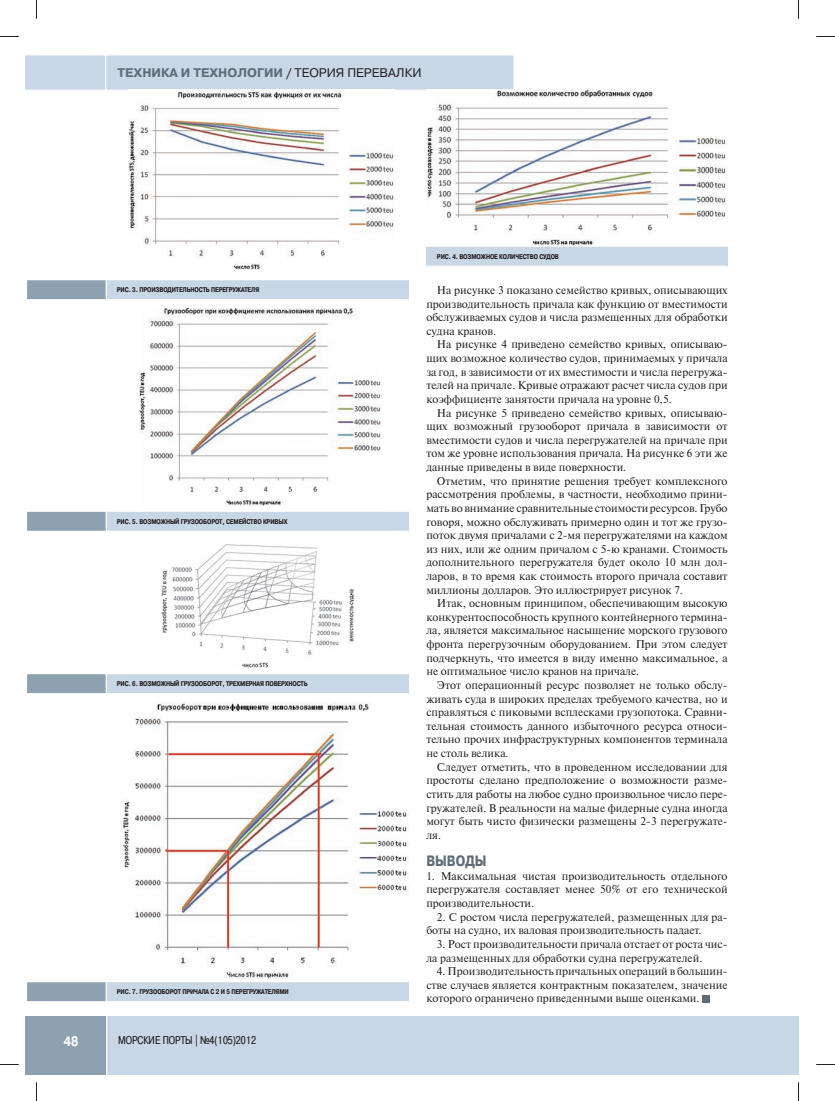
<style>
.page{position:relative;width:835px;height:1101px;background:#fff}
.page>*{position:absolute;margin:0;border:0;box-sizing:border-box;transform-origin:0 0}
.t1{font:700 15px "Pragmatica Cond C";color:#5e6c78}
.t2{font:700 13.75px "Pragmatica Cond C";color:#fff}
.t3{font:700 12.5px "Pragmatica C";color:#5e6c78}
.t4{font:11.25px/13.6px "Newton C";color:#231f20;text-align:justify}
.t5{font:11.25px "Pragmatica Cond C";color:#231f20}
.t6{font:700 6.88px "Pragmatica Cond C";letter-spacing:-.02em;color:#231f20}
.s1{color:#231f20}
.s2{font-weight:400;color:#231f20}
</style>
<div class="page">
<div style="left:26px;top:1016px;width:772px;height:59px;background:#c8d7e6"></div>
<hr style="left:106px;top:1016px;width:1px;height:59px;background:#fff">
<div style="left:26px;top:1016px;width:80px;height:59px;background:#8da1b0"></div>
<div style="left:26px;top:55px;width:488px;height:35px;background:#c8d7e6"></div>
<hr style="left:105px;top:55px;width:1px;height:35px;background:#fff">
<div style="left:702px;top:995px;width:7px;height:7px;background:#5e6c78"></div>
<img style="left:129px;top:90px;width:266px;height:179px">
<img style="left:426px;top:90px;width:301px;height:155px">
<img style="left:140px;top:308px;width:241px;height:198px">
<img style="left:161px;top:544px;width:192px;height:124px">
<img style="left:122px;top:702px;width:287px;height:276px">
<div style="left:26px;top:279px;width:80px;height:21px;background:#8da1b0"></div>
<div style="left:106px;top:279px;width:303px;height:21px;background:#c8d7e6"></div>
<hr style="left:26px;top:279px;width:80px;height:1px;background:#fff">
<svg style="left:26px;top:280px;width:1px;height:19px"></svg>
<hr style="left:106px;top:279px;width:303px;height:1px;background:#fff">
<svg style="left:106px;top:280px;width:1px;height:19px"></svg>
<hr style="left:26px;top:299px;width:80px;height:1px;background:#fff">
<hr style="left:106px;top:299px;width:303px;height:1px;background:#fff">
<div style="left:26px;top:981px;width:80px;height:20px;background:#8da1b0"></div>
<div style="left:106px;top:981px;width:303px;height:20px;background:#c8d7e6"></div>
<hr style="left:26px;top:981px;width:80px;height:1px;background:#fff">
<svg style="left:26px;top:982px;width:1px;height:19px"></svg>
<hr style="left:106px;top:981px;width:303px;height:1px;background:#fff">
<svg style="left:106px;top:982px;width:1px;height:19px"></svg>
<div style="left:26px;top:511px;width:80px;height:20px;background:#8da1b0"></div>
<div style="left:106px;top:511px;width:303px;height:20px;background:#c8d7e6"></div>
<hr style="left:26px;top:510px;width:80px;height:2px;background:#fff">
<svg style="left:26px;top:512px;width:1px;height:18px"></svg>
<hr style="left:106px;top:510px;width:303px;height:2px;background:#fff">
<svg style="left:106px;top:512px;width:1px;height:18px"></svg>
<hr style="left:26px;top:530px;width:80px;height:2px;background:#fff">
<hr style="left:106px;top:530px;width:303px;height:2px;background:#fff">
<div style="left:26px;top:673px;width:80px;height:20px;background:#8da1b0"></div>
<div style="left:106px;top:673px;width:303px;height:20px;background:#c8d7e6"></div>
<hr style="left:26px;top:673px;width:80px;height:1px;background:#fff">
<svg style="left:26px;top:674px;width:1px;height:19px"></svg>
<hr style="left:106px;top:673px;width:303px;height:1px;background:#fff">
<svg style="left:106px;top:674px;width:1px;height:19px"></svg>
<div style="left:426px;top:246px;width:301px;height:20px;background:#c8d7e6"></div>
<hr style="left:426px;top:245px;width:301px;height:2px;background:#fff">
<svg style="left:0;top:36px;width:19px;height:1px"></svg>
<svg style="left:816px;top:36px;width:19px;height:1px"></svg>
<svg style="left:0;top:1064px;width:19px;height:1px"></svg>
<svg style="left:816px;top:1064px;width:19px;height:1px"></svg>
<svg style="left:36px;top:0;width:1px;height:19px"></svg>
<svg style="left:36px;top:1082px;width:1px;height:18px"></svg>
<svg style="left:798px;top:0;width:1px;height:19px"></svg>
<svg style="left:798px;top:1082px;width:1px;height:18px"></svg>
<p class="t3" style="left:118px;top:69px;width:306px">ТЕХНИКА И ТЕХНОЛОГИИ <span class="s1">/</span> <span class="s2">ТЕОРИЯ ПЕРЕВАЛКИ</span></p>
<p class="t6" style="left:437px;top:254px;width:123px">РИС. 4. ВОЗМОЖНОЕ КОЛИЧЕСТВО СУДОВ</p>
<p class="t6" style="left:117px;top:287px;width:144px">РИС. 3. ПРОИЗВОДИТЕЛЬНОСТЬ ПЕРЕГРУЖАТЕЛЯ</p>
<p class="t6" style="left:117px;top:519px;width:172px">РИС. 5. ВОЗМОЖНЫЙ ГРУЗООБОРОТ, СЕМЕЙСТВО КРИВЫХ</p>
<p class="t6" style="left:117px;top:681px;width:192px">РИС. 6. ВОЗМОЖНЫЙ ГРУЗООБОРОТ, ТРЕХМЕРНАЯ ПОВЕРХНОСТЬ</p>
<p class="t6" style="left:117px;top:989px;width:173px">РИС. 7. ГРУЗООБОРОТ ПРИЧАЛА С 2 И 5 ПЕРЕГРУЖАТЕЛЯМИ</p>
<p class="t2" style="left:64px;top:1035px;width:16px">48</p>
<p class="t5" style="left:118px;top:1036px;width:139px">МОРСКИЕ ПОРТЫ | №4(105)2012</p>
<p class="t4" style="left:426px;top:283px;width:303px;text-indent:11px">На рисунке 3 показано семейство кривых, описывающих производительность причала как функцию от вместимости обслуживаемых судов и числа размещенных для обработки судна кранов.</p>
<p class="t4" style="left:426px;top:338px;width:303px;text-indent:11px">На рисунке 4 приведено семейство кривых, описываю&shy;щих возможное количество судов, принимаемых у причала за год, в зависимости от их вместимости и числа перегружа&shy;телей на причале. Кривые отражают расчет числа судов при коэффициенте занятости причала на уровне 0,5.</p>
<p class="t4" style="left:426px;top:406px;width:303px;text-indent:11px">На рисунке 5 приведено семейство кривых, описываю&shy;щих возможный грузооборот причала в зависимости от вместимости судов и числа перегружателей на причале при том же уровне использования причала. На рисунке 6 эти же данные приведены в виде поверхности.</p>
<p class="t4" style="left:426px;top:474px;width:303px;text-indent:11px">Отметим, что принятие решения требует комплексного рассмотрения проблемы, в частности, необходимо прини&shy;мать во внимание сравнительные стоимости ресурсов. Грубо говоря, можно обслуживать примерно один и тот же грузо&shy;поток двумя причалами с 2-мя перегружателями на каждом из них, или же одним причалом с 5-ю кранами. Стоимость дополнительного перегружателя будет около 10 млн дол&shy;ларов, в то время как стоимость второго причала составит миллионы долларов. Это иллюстрирует рисунок 7.</p>
<p class="t4" style="left:426px;top:596px;width:303px;text-indent:11px">Итак, основным принципом, обеспечивающим высокую конкурентоспособность крупного контейнерного термина&shy;ла, является максимальное насыщение морского грузового фронта перегрузочным оборудованием. При этом следует подчеркнуть, что имеется в виду именно максимальное, а не оптимальное число кранов на причале.</p>
<p class="t4" style="left:426px;top:678px;width:303px;text-indent:11px">Этот операционный ресурс позволяет не только обслу&shy;живать суда в широких пределах требуемого качества, но и справляться с пиковыми всплесками грузопотока. Сравни&shy;тельная стоимость данного избыточного ресурса относи&shy;тельно прочих инфраструктурных компонентов терминала не столь велика.</p>
<p class="t4" style="left:426px;top:760px;width:303px;text-indent:11px">Следует отметить, что в проведенном исследовании для простоты сделано предположение о возможности разме&shy;стить для работы на любое судно произвольное число пере&shy;гружателей. В реальности на малые фидерные судна иногда могут быть чисто физически размещены 2-3 перегружате&shy;ля.</p>
<h1 class="t1" style="left:426px;top:855px;width:62px">ВЫВОДЫ</h1>
<p class="t4" style="left:426px;top:869px;width:303px">1. Максимальная чистая производительность отдельного перегружателя составляет менее 50% от его технической производительности.</p>
<p class="t4" style="left:426px;top:910px;width:303px;text-indent:11px">2. С ростом числа перегружателей, размещенных для ра&shy;боты на судно, их валовая производительность падает.</p>
<p class="t4" style="left:426px;top:937px;width:303px;text-indent:11px">3. Рост производительности причала отстает от роста чис&shy;ла размещенных для обработки судна перегружателей.</p>
<p class="t4" style="left:426px;top:964px;width:303px;text-indent:11px">4. Производительность причальных операций в большин&shy;стве случаев является контрактным показателем, значение которого ограничено приведенными выше оценками.</p>
</div>
